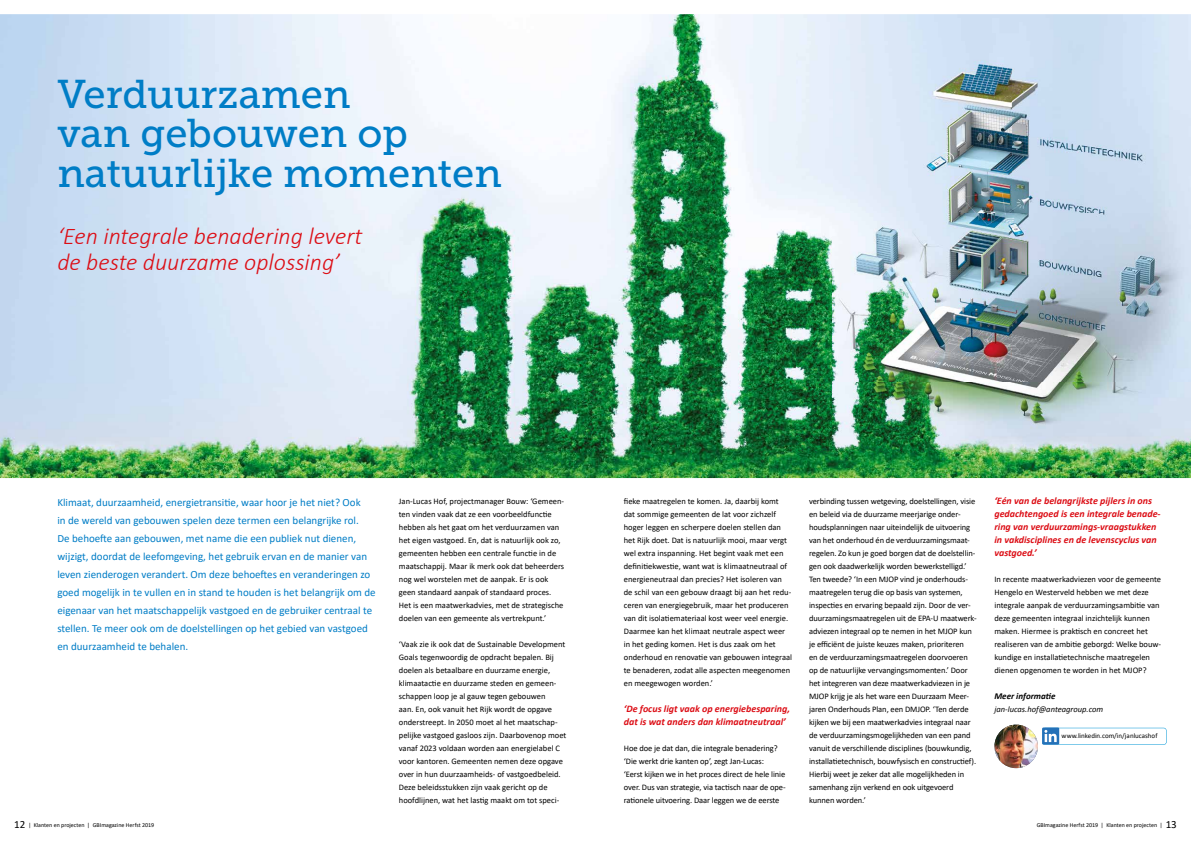
<style>
.page{position:relative;width:1191px;height:842px;background:#fff}
.page>*{position:absolute;margin:0;border:0;box-sizing:border-box;transform-origin:0 0}
.t1{font:40px/39.6px "Museo Slab 500";color:#007dc6}
.t2{font:italic 300 24px/26px "Calibri";color:#dc0d15}
.t3{font:11px/18px "Calibri";color:#007dc6}
.t4{font:italic 700 10px/13px "Calibri";color:#dc0d15}
.t5{font:italic 700 9px "Calibri";color:#000}
.t6{font:8.5px/13px "Calibri";letter-spacing:-.01em;color:#000}
.t7{font:italic 8.5px "Calibri";color:#000}
.t8{font:7px "Calibri";color:#000}
.t9{font:6px "Calibri";color:#000}
.s1{font-size:11px}
</style>
<div class="page">
<img style="left:0;top:14px;width:1191px;height:464px">
<svg style="left:1042px;top:727px;width:124px;height:18px"></svg>
<img style="left:994px;top:725px;width:44px;height:43px;border-radius:22px">
<img style="left:797px;top:45px;width:394px;height:405px">
<h1 class="t1" style="left:57px;top:74px;width:446px">Verduurzamen<br>van gebouwen op natuurlijke momenten</h1>
<h2 class="t2" style="left:57px;top:223px;width:307px">‘Een integrale benadering levert de beste duurzame oplossing’</h2>
<p class="t6" style="left:399px;top:494px;width:167px">Jan-Lucas Hof, projectmanager Bouw: ‘Gemeen&shy;ten vinden vaak dat ze een voorbeeldfunctie hebben als het gaat om het verduurzamen van het eigen vastgoed. En, dat is natuurlijk ook zo, gemeenten hebben een centrale functie in de maatschappij. Maar ik merk ook dat beheerders nog wel worstelen met de aanpak. Er is ook geen standaard aanpak of standaard proces.<br>Het is een maatwerkadvies, met de strategische doelen van een gemeente als vertrekpunt.’</p>
<p class="t6" style="left:399px;top:637px;width:169px">‘Vaak zie ik ook dat de Sustainable Development Goals tegenwoordig de opdracht bepalen. Bij doelen als betaalbare en duurzame energie, klimaatactie en duurzame steden en gemeen&shy;schappen loop je al gauw tegen gebouwen<br>aan. En, ook vanuit het Rijk wordt de opgave onderstreept. In 2050 moet al het maatschap&shy;pelijke vastgoed gasloos zijn. Daarbovenop moet vanaf 2023 voldaan worden aan energielabel C voor kantoren. Gemeenten nemen deze opgave over in hun duurzaamheids- of vastgoedbeleid.<br>Deze beleidsstukken zijn vaak gericht op de hoofdlijnen, wat het lastig maakt om tot speci-</p>
<p class="t3" style="left:57px;top:493px;width:320px">Klimaat, duurzaamheid, energietransitie, waar hoor je het niet? Ook<br>in de wereld van gebouwen spelen deze termen een belangrijke rol.<br>De behoefte aan gebouwen, met name die een publiek nut dienen, wijzigt, doordat de leefomgeving, het gebruik ervan en de manier van leven zienderogen verandert. Om deze behoeftes en veranderingen zo goed mogelijk in te vullen en in stand te houden is het belangrijk om de eigenaar van het maatschappelijk vastgoed en de gebruiker centraal te stellen. Te meer ook om de doelstellingen op het gebied van vastgoed en duurzaamheid te behalen.</p>
<p class="t6" style="left:624px;top:494px;width:170px">fieke maatregelen te komen. Ja, daarbij komt dat sommige gemeenten de lat voor zichzelf hoger leggen en scherpere doelen stellen dan het Rijk doet. Dat is natuurlijk mooi, maar vergt wel extra inspanning. Het begint vaak met een definitiekwestie, want wat is klimaatneutraal of energieneutraal dan precies? Het isoleren van de schil van een gebouw draagt bij aan het redu&shy;ceren van energiegebruik, maar het produceren van dit isolatiemateriaal kost weer veel energie.<br>Daarmee kan het klimaat neutrale aspect weer in het geding komen. Het is dus zaak om het onderhoud en renovatie van gebouwen integraal te benaderen, zodat alle aspecten meegenomen en meegewogen worden.’</p>
<p class="t4" style="left:624px;top:702px;width:168px">‘De focus ligt vaak op energiebesparing, dat is wat anders dan klimaatneutraal’</p>
<p class="t6" style="left:624px;top:741px;width:163px">Hoe doe je dat dan, die integrale benadering? ‘Die werkt drie kanten op’, zegt Jan-Lucas:<br>‘Eerst kijken we in het proces direct de hele linie over. Dus van strategie, via tactisch naar de ope&shy;rationele uitvoering. Daar leggen we de eerste</p>
<p class="t6" style="left:809px;top:494px;width:169px">verbinding tussen wetgeving, doelstellingen, visie en beleid via de duurzame meerjarige onder&shy;houdsplanningen naar uiteindelijk de uitvoering van het onderhoud én de verduurzamingsmaat&shy;regelen. Zo kun je goed borgen dat de doelstellin&shy;gen ook daadwerkelijk worden bewerkstelligd.’ Ten tweede? ‘In een MJOP vind je onderhouds&shy;maatregelen terug die op basis van systemen, inspecties en ervaring bepaald zijn. Door de ver&shy;duurzamingsmaatregelen uit de EPA-U maatwerk&shy;adviezen integraal op te nemen in het MJOP kun je efficiënt de juiste keuzes maken, prioriteren<br>en de verduurzamingsmaatregelen doorvoeren op de natuurlijke vervangingsmomenten.’ Door het integreren van deze maatwerkadviezen in je MJOP krijg je als het ware een Duurzaam Meer&shy;jaren Onderhouds Plan, een DMJOP. ‘Ten derde kijken we bij een maatwerkadvies integraal naar de verduurzamingsmogelijkheden van een pand vanuit de verschillende disciplines (bouwkundig, installatietechnisch, bouwfysisch en constructief).<br>Hierbij weet je zeker dat alle mogelijkheden in samenhang zijn verkend en ook uitgevoerd kunnen worden.’</p>
<p class="t4" style="left:994px;top:494px;width:168px">‘Eén van de belangrijkste pijlers in ons gedachtengoed is een integrale benade&shy;ring van verduurzamings-vraagstukken in vakdisciplines en de levenscyclus van vastgoed.’</p>
<p class="t6" style="left:994px;top:572px;width:168px">In recente maatwerkadviezen voor de gemeente Hengelo en Westerveld hebben we met deze integrale aanpak de verduurzamingsambitie van deze gemeenten integraal inzichtelijk kunnen maken. Hiermee is praktisch en concreet het realiseren van de ambitie geborgd: Welke bouw&shy;kundige en installatietechnische maatregelen dienen opgenomen te worden in het MJOP?</p>
<p class="t5" style="left:994px;top:690px;width:63px">Meer informatie</p>
<p class="t7" style="left:994px;top:703px;width:110px">jan-lucas.hof@anteagroup.com</p>
<p class="t8" style="left:1061px;top:731px;width:97px">www.linkedin.com/in/janlucashof</p>
<p class="t9" style="left:14px;top:821px;width:142px"><span class="s1">12</span> | Klanten en projecten | GBImagazine Herfst 2019</p>
<p class="t9" style="left:1036px;top:821px;width:142px">GBImagazine Herfst 2019 | Klanten en projecten | <span class="s1">13</span></p>
</div>
